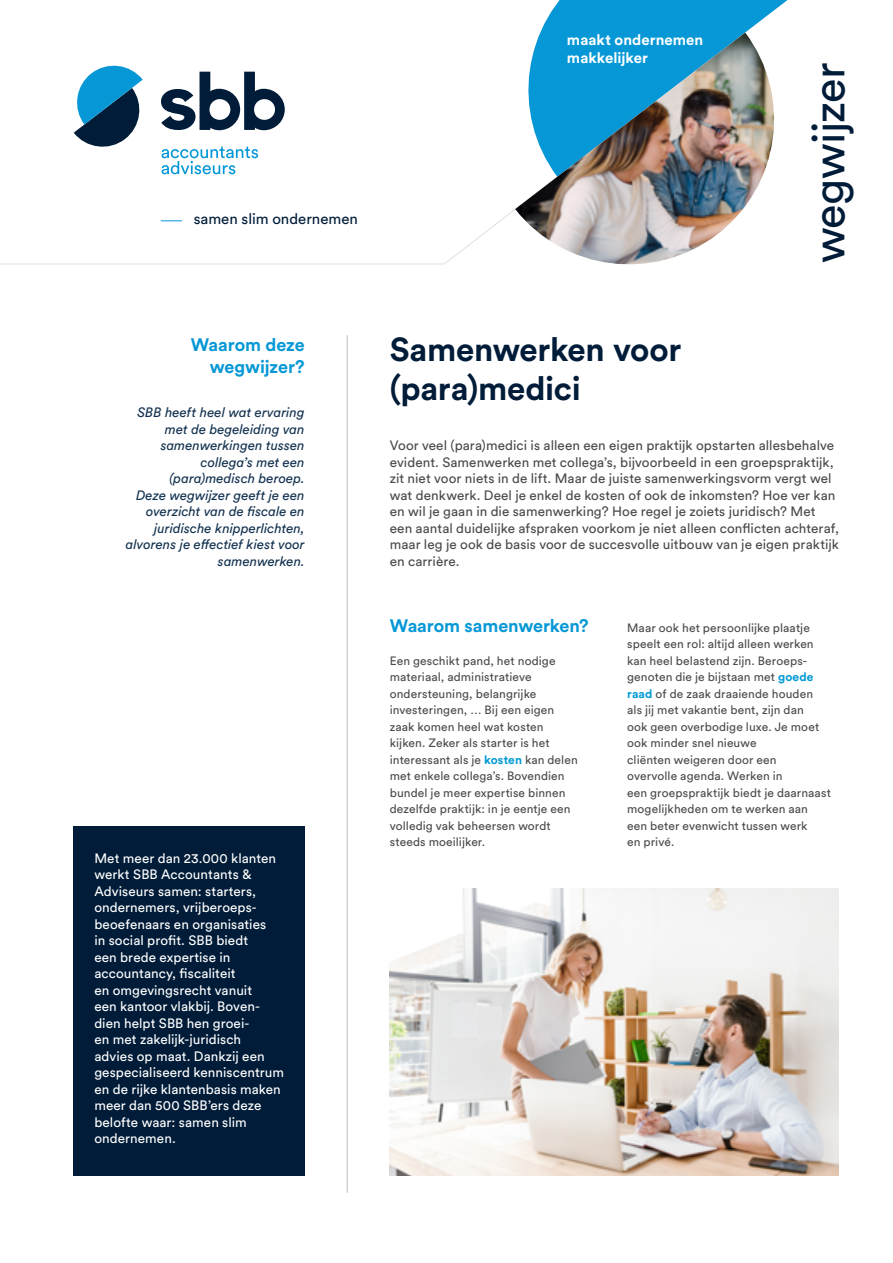
<style>
.page{position:relative;width:893px;height:1263px;background:#fff}
.page>*{position:absolute;margin:0;border:0;box-sizing:border-box;transform-origin:0 0}
.t1{font:45px "Circular Std";letter-spacing:-.01em;color:#001c38}
.t2{font:700 33px/39px "Circular Std";letter-spacing:-.01em;color:#001c38}
.t3{font:700 18px/21.6px "Circular Std";letter-spacing:-.005em;color:#0698d6;text-align:right}
.t4{font:700 15px/18px "Circular Std";letter-spacing:.005em;color:#fff}
.t5{font:15px "Circular Std";letter-spacing:.005em;color:#001c38}
.t6{font:13.5px/16.5px "Circular Std";letter-spacing:.005em;color:#4a4a49}
.t7{font:13.5px/16.5px "Circular Std";letter-spacing:.005em;color:#fff}
.t8{font:italic 13.5px/16.5px "Circular Std";color:#133250;text-align:right}
.t9{font:12px/16.5px "Circular Std";letter-spacing:.01em;color:#4a4a49}
.s1{font-weight:700;color:#0099d5}
</style>
<div class="page">
<svg style="left:0;top:0;width:788px;height:265px"></svg>
<svg style="left:510px;top:0;width:277px;height:177px;fill:#0698d6"></svg>
<svg style="left:162px;top:147px;width:96px;height:27px"></svg>
<svg style="left:72px;top:61px;width:72px;height:90px"></svg>
<svg style="left:161px;top:72px;width:124px;height:58px"></svg>
<svg style="left:161px;top:220px;width:21px;height:1px"></svg>
<hr style="left:347px;top:335px;width:1px;height:858px;background:#d0d0d0">
<div style="left:74px;top:826px;width:231px;height:350px;background:#001c38"></div>
<img style="left:515px;top:33px;width:261px;height:232px">
<img style="left:390px;top:889px;width:449px;height:287px">
<p class="t5" style="left:194px;top:209px;width:166px">samen slim ondernemen</p>
<h3 class="t3" style="left:191px;top:333px;width:116px">Waarom deze wegwijzer?</h3>
<p class="t8" style="left:126px;top:404px;width:180px">SBB heeft heel wat ervaring met de begeleiding van samenwerkingen tussen collega’s met een (para)medisch beroep.<br>Deze wegwijzer geeft je een overzicht van de fiscale en juridische knipperlichten, alvorens je effectief kiest voor samenwerken.</p>
<p class="t7" style="left:94px;top:849px;width:191px">Met meer dan 23.000 klanten werkt SBB Accountants &amp;<br>Adviseurs samen: starters, ondernemers, vrijberoeps&shy;beoefenaars en organisaties<br>in social profit. SBB biedt<br>een brede expertise in accountancy, fiscaliteit<br>en omgevingsrecht vanuit<br>een kantoor vlakbij. Boven&shy;dien helpt SBB hen groei-<br>en met zakelijk-juridisch<br>advies op maat. Dankzij een gespecialiseerd kenniscentrum en de rijke klantenbasis maken meer dan 500 SBB’ers deze belofte waar: samen slim ondernemen.</p>
<p class="t4" style="left:567px;top:30px;width:138px">maakt ondernemen makkelijker</p>
<h1 class="t1" style="left:801px;top:263px;width:202px;rotate:-90deg">wegwijzer</h1>
<h2 class="t2" style="left:390px;top:329px;width:293px">Samenwerken voor (para)medici</h2>
<p class="t6" style="left:390px;top:437px;width:451px">Voor veel (para)medici is alleen een eigen praktijk opstarten allesbehalve evident. Samenwerken met collega’s, bijvoorbeeld in een groepspraktijk, zit niet voor niets in de lift. Maar de juiste samenwerkingsvorm vergt wel wat denkwerk. Deel je enkel de kosten of ook de inkomsten? Hoe ver kan en wil je gaan in die samenwerking? Hoe regel je zoiets juridisch? Met een aantal duidelijke afspraken voorkom je niet alleen conflicten achteraf, maar leg je ook de basis voor de succesvolle uitbouw van je eigen praktijk en carrière.</p>
<h3 class="t3" style="left:390px;top:614px;width:200px">Waarom samenwerken?</h3>
<p class="t9" style="left:390px;top:652px;width:190px">Een geschikt pand, het nodige materiaal, administratieve ondersteuning, belangrijke investeringen, … Bij een eigen zaak komen heel wat kosten kijken. Zeker als starter is het interessant als je <span class="s1">kosten</span> kan delen met enkele collega’s. Bovendien bundel je meer expertise binnen dezelfde praktijk: in je eentje een volledig vak beheersen wordt steeds moeilijker.</p>
<p class="t9" style="left:627px;top:619px;width:205px">Maar ook het persoonlijke plaatje speelt een rol: altijd alleen werken kan heel belastend zijn. Beroeps&shy;genoten die je bijstaan met <span class="s1">goede raad</span> of de zaak draaiende houden als jij met vakantie bent, zijn dan<br>ook geen overbodige luxe. Je moet ook minder snel nieuwe<br>cliënten weigeren door een<br>overvolle agenda. Werken in<br>een groepspraktijk biedt je daarnaast mogelijkheden om te werken aan een beter evenwicht tussen werk<br>en privé.</p>
</div>
